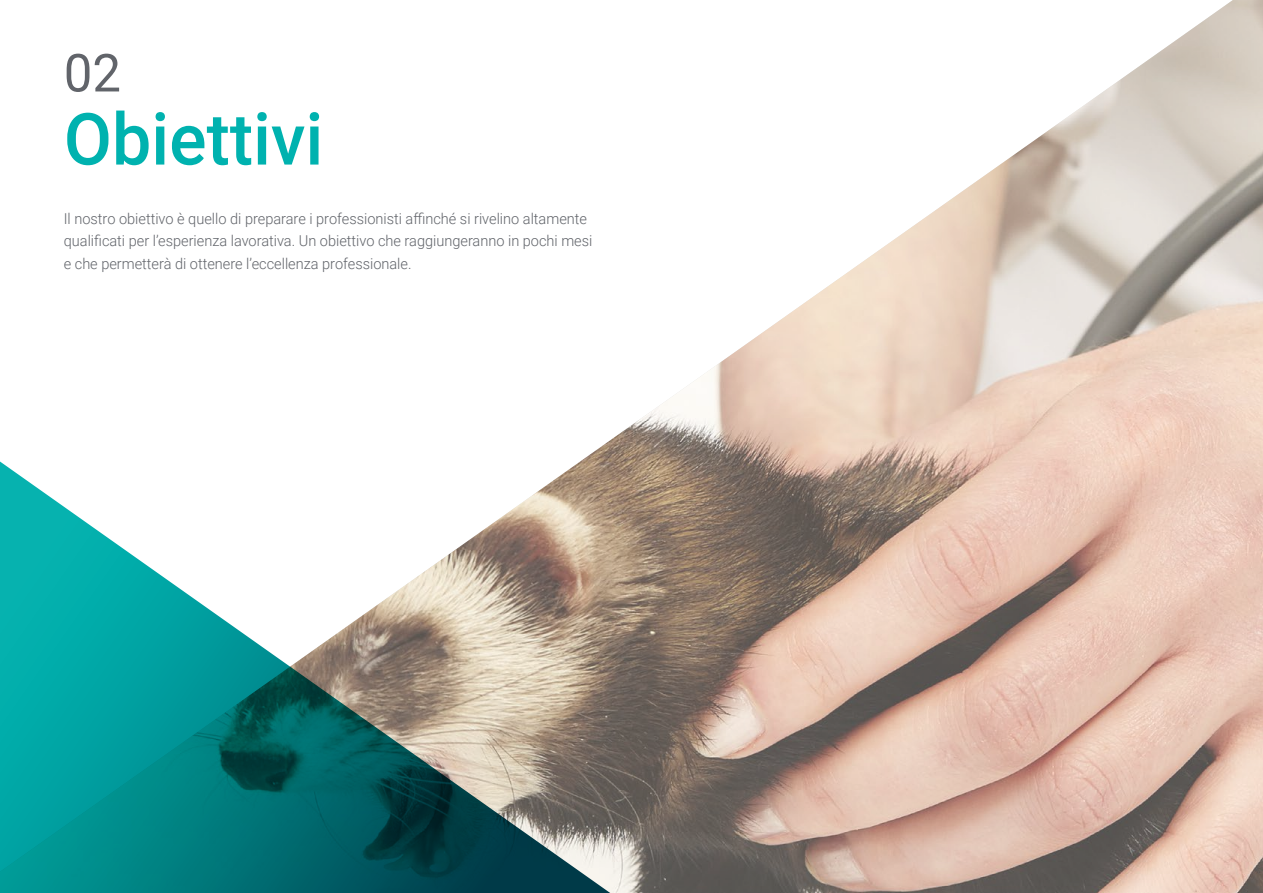
<style>
.page{position:relative;width:1263px;height:893px;background:#fff}
.page>*{position:absolute;margin:0;border:0;box-sizing:border-box;transform-origin:0 0}
.t1{font:500 72px "Roboto";color:#00b2af}
.t2{font:52.5px "Roboto";color:#61646a}
.t3{font:300 15px/22.5px "Roboto";color:#61646a}
</style>
<div class="page">
<img style="left:602px;top:0;width:661px;height:893px">
<svg style="left:0;top:446px;width:640px;height:447px"></svg>
<h2 class="t2" style="left:64px;top:36px;width:59px">02</h2>
<h1 class="t1" style="left:64px;top:89px;width:261px">Obiettivi</h1>
<p class="t3" style="left:64px;top:207px;width:530px">Il nostro obiettivo è quello di preparare i professionisti affinché si rivelino altamente qualificati per l’esperienza lavorativa. Un obiettivo che raggiungeranno in pochi mesi e che permetterà di ottenere l’eccellenza professionale.</p>
</div>
